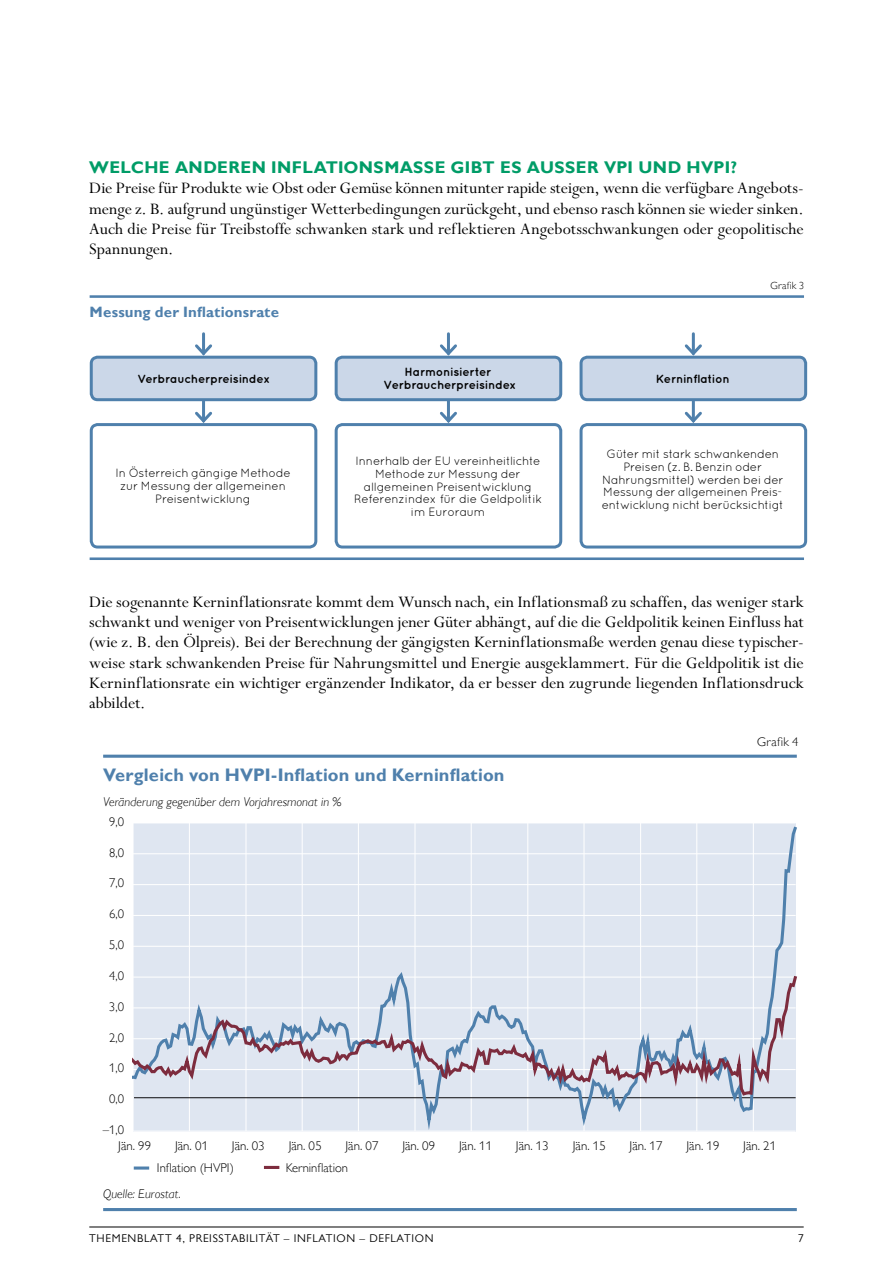
<style>
.page{position:relative;width:893px;height:1263px;background:#fff}
.page>*{position:absolute;margin:0;border:0;box-sizing:border-box;transform-origin:0 0}
.t1{font:700 18.15px "Gill Sans MT Pro";letter-spacing:.01em;color:#4f80ac}
.p_text{font:18px/20.2px "Perpetua Std";letter-spacing:.005em;color:#000;text-align:justify}
.h2_titelGRÜNAmBeginn{font:700 16.95px "Gill Sans MT Pro";letter-spacing:.025em;color:#009c67}
.t2{font:700 15px "Gill Sans MT Pro";letter-spacing:.01em;color:#4f80ac}
.t3{font:300 12.75px/16.4px "Gill Sans MT Pro";letter-spacing:.005em;color:#000}
.t4{font:italic 300 12.75px "Gill Sans MT Pro";letter-spacing:.005em;color:#000}
.t5{font:12px/12.8px "Quicksand";letter-spacing:-.025em;color:#000;text-align:center}
.t6{font:700 12px/12.8px "Quicksand";letter-spacing:-.025em;color:#000;text-align:center}
.t7{font:11.25px "Gill Sans MT Pro";letter-spacing:.06em;color:#000}
.t8{font:300 10.5px "Gill Sans MT Pro";color:#000}
</style>
<div class="page">
<hr style="left:89px;top:1227px;width:715px;height:1px;background:#000">
<hr style="left:90px;top:295px;width:714px;height:3px;background:#4f80ac">
<hr style="left:90px;top:557px;width:714px;height:3px;background:#4f80ac">
<div style="left:91px;top:357px;width:225px;height:43px;background:#cbd7e8;border-radius:6px"></div>
<div style="left:90px;top:356px;width:227px;height:45px;border:3px solid #4f80ac;border-radius:6px"></div>
<div style="left:90px;top:423px;width:227px;height:125px;border:3px solid #4f80ac;border-radius:6px"></div>
<div style="left:336px;top:357px;width:225px;height:43px;background:#cbd7e8;border-radius:6px"></div>
<div style="left:335px;top:356px;width:227px;height:45px;border:3px solid #4f80ac;border-radius:6px"></div>
<div style="left:335px;top:423px;width:227px;height:125px;border:3px solid #4f80ac;border-radius:6px"></div>
<div style="left:581px;top:357px;width:225px;height:43px;background:#cbd7e8;border-radius:6px"></div>
<div style="left:580px;top:356px;width:227px;height:45px;border:3px solid #4f80ac;border-radius:6px"></div>
<div style="left:580px;top:423px;width:227px;height:125px;border:3px solid #4f80ac;border-radius:6px"></div>
<hr style="left:202px;top:401px;width:3px;height:20px;background:#4f80ac">
<svg style="left:192px;top:411px;width:23px;height:14px"></svg>
<hr style="left:202px;top:334px;width:3px;height:19px;background:#4f80ac">
<svg style="left:192px;top:344px;width:23px;height:14px"></svg>
<hr style="left:447px;top:401px;width:3px;height:20px;background:#4f80ac">
<svg style="left:437px;top:411px;width:23px;height:14px"></svg>
<hr style="left:447px;top:334px;width:3px;height:19px;background:#4f80ac">
<svg style="left:437px;top:344px;width:23px;height:14px"></svg>
<hr style="left:692px;top:401px;width:3px;height:20px;background:#4f80ac">
<svg style="left:682px;top:409px;width:23px;height:16px"></svg>
<hr style="left:692px;top:334px;width:3px;height:19px;background:#4f80ac">
<svg style="left:682px;top:342px;width:23px;height:16px"></svg>
<hr style="left:103px;top:755px;width:694px;height:3px;background:#4f80ac">
<hr style="left:103px;top:1208px;width:694px;height:3px;background:#4f80ac">
<hr style="left:134px;top:1166px;width:15px;height:3px;background:#4f80ac">
<hr style="left:264px;top:1166px;width:15px;height:3px;background:#7d2c3e">
<svg style="left:133px;top:823px;width:664px;height:309px;background:#dee5ef"></svg>
<svg style="left:133px;top:972px;width:664px;height:125px;background:#d2d6e3"></svg>
<p class="h2_titelGRÜNAmBeginn" style="left:89px;top:157px;width:649px">WELCHE ANDEREN INFLATIONSMASSE GIBT ES AUSSER VPI UND HVPI?</p>
<p class="p_text" style="left:89px;top:179px;width:716px">Die Preise für Produkte wie Obst oder Gemüse können mitunter rapide steigen, wenn die verfügbare Angebots&shy;menge z. B. aufgrund ungünstiger Wetterbedingungen zurückgeht, und ebenso rasch können sie wieder sinken.<br>Auch die Preise für Treibstoffe schwanken stark und reflektieren Angebotsschwankungen oder geopolitische Spannungen.</p>
<p class="t2" style="left:90px;top:302px;width:191px">Messung der Inflationsrate</p>
<p class="t6" style="left:137px;top:372px;width:134px">Verbraucherpreisindex</p>
<p class="t5" style="left:116px;top:467px;width:177px">In Österreich gängige Methode zur Messung der allgemeinen<br>Preisentwicklung</p>
<p class="t6" style="left:384px;top:365px;width:134px">Harmonisierter<br>Verbraucherpreisindex</p>
<p class="t5" style="left:354px;top:454px;width:190px">Innerhalb der EU vereinheitlichte<br>Methode zur Messung der allgemeinen Preisentwicklung<br>Referenzindex für die Geldpolitik im Euroraum</p>
<p class="t6" style="left:656px;top:372px;width:75px">Kerninflation</p>
<p class="t8" style="left:770px;top:279px;width:36px">Grafik 3</p>
<p class="t5" style="left:602px;top:447px;width:184px">Güter mit stark schwankenden<br>Preisen (z. B. Benzin oder<br>Nahrungsmittel) werden bei der<br>Messung der allgemeinen Preis&shy;entwicklung nicht berücksichtigt</p>
<p class="p_text" style="left:89px;top:592px;width:716px">Die sogenannte Kerninflationsrate kommt dem Wunsch nach, ein Inflationsmaß zu schaffen, das weniger stark schwankt und weniger von Preisentwicklungen jener Güter abhängt, auf die die Geldpolitik keinen Einfluss hat (wie z. B. den Ölpreis). Bei der Berechnung der gängigsten Kerninflationsmaße werden genau diese typischer&shy;weise stark schwankenden Preise für Nahrungsmittel und Energie ausgeklammert. Für die Geldpolitik ist die Kerninflationsrate ein wichtiger ergänzender Indikator, da er besser den zugrunde liegenden Inflationsdruck abbildet.</p>
<p class="t1" style="left:103px;top:763px;width:403px">Vergleich von HVPI-Inflation und Kerninflation</p>
<p class="t4" style="left:103px;top:794px;width:240px">Veränderung gegenüber dem Vorjahresmonat in %</p>
<p class="t3" style="left:757px;top:733px;width:43px">Grafik 4</p>
<p class="t3" style="left:109px;top:813px;width:16px">9,0</p>
<p class="t3" style="left:109px;top:844px;width:16px">8,0</p>
<p class="t3" style="left:109px;top:875px;width:16px">7,0</p>
<p class="t3" style="left:109px;top:905px;width:16px">6,0</p>
<p class="t3" style="left:109px;top:936px;width:16px">5,0</p>
<p class="t3" style="left:109px;top:967px;width:16px">4,0</p>
<p class="t3" style="left:109px;top:998px;width:16px">3,0</p>
<p class="t3" style="left:109px;top:1029px;width:16px">2,0</p>
<p class="t3" style="left:109px;top:1060px;width:16px">1,0</p>
<p class="t3" style="left:109px;top:1090px;width:16px">0,0</p>
<p class="t3" style="left:118px;top:1121px;width:35px;text-indent:-15px">–1,0<br>Jän. 99</p>
<p class="t3" style="left:175px;top:1138px;width:35px">Jän. 01</p>
<p class="t3" style="left:232px;top:1138px;width:35px">Jän. 03</p>
<p class="t3" style="left:289px;top:1138px;width:35px">Jän. 05</p>
<p class="t3" style="left:345px;top:1138px;width:35px">Jän. 07</p>
<p class="t3" style="left:402px;top:1138px;width:35px">Jän. 09</p>
<p class="t3" style="left:459px;top:1138px;width:35px">Jän. 11</p>
<p class="t3" style="left:516px;top:1138px;width:35px">Jän. 13</p>
<p class="t3" style="left:573px;top:1138px;width:35px">Jän. 15</p>
<p class="t3" style="left:630px;top:1138px;width:35px">Jän. 17</p>
<p class="t3" style="left:686px;top:1138px;width:35px">Jän. 19</p>
<p class="t3" style="left:743px;top:1138px;width:35px">Jän. 21</p>
<p class="t3" style="left:157px;top:1159px;width:78px">Inflation (HVPI)</p>
<p class="t3" style="left:286px;top:1159px;width:64px">Kerninflation</p>
<p class="t4" style="left:103px;top:1186px;width:79px">Quelle: Eurostat.</p>
<p class="t7" style="left:89px;top:1231px;width:346px">THEMENBLATT 4, PREISSTABILITÄT – INFLATION – DEFLATION</p>
<p class="t7" style="left:798px;top:1231px;width:7px">7</p>
</div>
